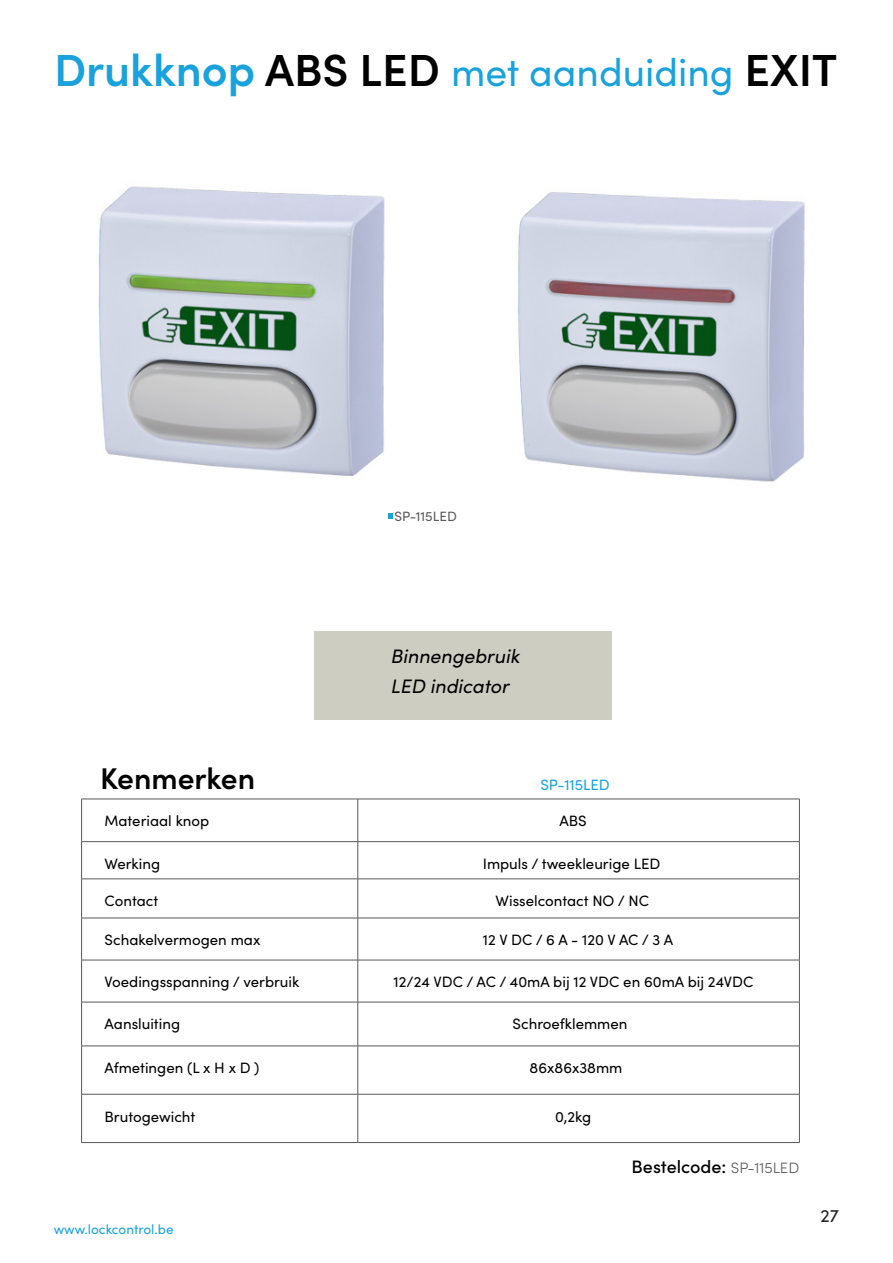
<style>
.page{position:relative;width:893px;height:1263px;background:#fff}
.page>*{position:absolute;margin:0;border:0;box-sizing:border-box;transform-origin:0 0}
.t1{font:39px "Sofia Pro";color:#1aa2dc}
.omschrijving{font:600 30px "Sofia Pro";color:#000}
.telsten_in_kader{font:italic 19.5px "Sofia Pro";color:#000}
.t2{font:500 18px "Sofia Pro";color:#000}
.t3{font:18px "Sofia Pro";color:#231f20}
.kenmerken_in_tabel{font:15px "Sofia Pro";color:#000}
.kenmerken_in_tabel-2{font:15px "Sofia Pro";color:#1aa2dc}
.t4{font:13.5px "Sofia Pro";color:#1aa2dc}
.kodes_van_magneten{font:13.5px "Sofia Pro";color:#585858}
.s1{font-weight:600;font-size:45px}
.s2{font-weight:600;font-size:45px;color:#000}
.s3{font-weight:300;font-size:15px;color:#585858}
</style>
<div class="page">
<div style="left:314px;top:631px;width:298px;height:89px;background:#cecdc2"></div>
<hr style="left:81px;top:799px;width:277px;height:1px;background:#585858">
<hr style="left:81px;top:799px;width:1px;height:42px;background:#585858">
<hr style="left:358px;top:799px;width:442px;height:1px;background:#585858">
<hr style="left:358px;top:799px;width:1px;height:42px;background:#585858">
<hr style="left:799px;top:799px;width:1px;height:42px;background:#585858">
<hr style="left:81px;top:841px;width:277px;height:1px;background:#585858">
<hr style="left:81px;top:842px;width:1px;height:37px;background:#585858">
<hr style="left:358px;top:841px;width:442px;height:1px;background:#585858">
<hr style="left:358px;top:842px;width:1px;height:37px;background:#585858">
<hr style="left:799px;top:842px;width:1px;height:37px;background:#585858">
<hr style="left:81px;top:878px;width:277px;height:1px;background:#585858">
<hr style="left:81px;top:879px;width:1px;height:39px;background:#585858">
<hr style="left:358px;top:878px;width:442px;height:1px;background:#585858">
<hr style="left:358px;top:879px;width:1px;height:39px;background:#585858">
<hr style="left:799px;top:879px;width:1px;height:39px;background:#585858">
<hr style="left:81px;top:918px;width:277px;height:1px;background:#585858">
<hr style="left:81px;top:918px;width:1px;height:42px;background:#585858">
<hr style="left:358px;top:918px;width:442px;height:1px;background:#585858">
<hr style="left:358px;top:918px;width:1px;height:42px;background:#585858">
<hr style="left:799px;top:918px;width:1px;height:42px;background:#585858">
<hr style="left:81px;top:960px;width:277px;height:1px;background:#585858">
<hr style="left:81px;top:960px;width:1px;height:42px;background:#585858">
<hr style="left:358px;top:960px;width:442px;height:1px;background:#585858">
<hr style="left:358px;top:960px;width:1px;height:42px;background:#585858">
<hr style="left:799px;top:960px;width:1px;height:42px;background:#585858">
<hr style="left:81px;top:1002px;width:277px;height:1px;background:#585858">
<hr style="left:81px;top:1002px;width:1px;height:44px;background:#585858">
<hr style="left:358px;top:1002px;width:442px;height:1px;background:#585858">
<hr style="left:358px;top:1002px;width:1px;height:44px;background:#585858">
<hr style="left:799px;top:1002px;width:1px;height:44px;background:#585858">
<hr style="left:81px;top:1046px;width:277px;height:1px;background:#585858">
<hr style="left:81px;top:1046px;width:1px;height:48px;background:#585858">
<hr style="left:358px;top:1046px;width:442px;height:1px;background:#585858">
<hr style="left:358px;top:1046px;width:1px;height:48px;background:#585858">
<hr style="left:799px;top:1046px;width:1px;height:48px;background:#585858">
<hr style="left:81px;top:1094px;width:277px;height:1px;background:#585858">
<hr style="left:81px;top:1094px;width:1px;height:48px;background:#585858">
<hr style="left:358px;top:1094px;width:442px;height:1px;background:#585858">
<hr style="left:358px;top:1094px;width:1px;height:48px;background:#585858">
<hr style="left:799px;top:1094px;width:1px;height:48px;background:#585858">
<hr style="left:81px;top:1142px;width:277px;height:1px;background:#585858">
<hr style="left:358px;top:1142px;width:442px;height:1px;background:#585858">
<svg style="left:388px;top:513px;width:4px;height:5px"></svg>
<img style="left:98px;top:186px;width:287px;height:290px">
<img style="left:518px;top:192px;width:287px;height:290px">
<p class="t1" style="left:54px;top:44px;width:785px"><span class="s1">Drukknop</span> <span class="s2">ABS LED</span> met aanduiding <span class="s2">EXIT</span></p>
<p class="kodes_van_magneten" style="left:394px;top:507px;width:64px">SP-115LED</p>
<p class="telsten_in_kader" style="left:391px;top:642px;width:130px">Binnengebruik</p>
<p class="telsten_in_kader" style="left:391px;top:672px;width:120px">LED indicator</p>
<p class="omschrijving" style="left:100px;top:756px;width:157px">Kenmerken</p>
<p class="kenmerken_in_tabel-2" style="left:540px;top:774px;width:71px">SP-115LED</p>
<p class="kenmerken_in_tabel" style="left:105px;top:810px;width:106px">Materiaal knop</p>
<p class="kenmerken_in_tabel" style="left:559px;top:810px;width:29px">ABS</p>
<p class="kenmerken_in_tabel" style="left:105px;top:853px;width:57px">Werking</p>
<p class="kenmerken_in_tabel" style="left:483px;top:853px;width:179px">Impuls / tweekleurige LED</p>
<p class="kenmerken_in_tabel" style="left:105px;top:890px;width:55px">Contact</p>
<p class="kenmerken_in_tabel" style="left:496px;top:890px;width:155px">Wisselcontact NO / NC</p>
<p class="kenmerken_in_tabel" style="left:105px;top:929px;width:157px">Schakelvermogen max</p>
<p class="kenmerken_in_tabel" style="left:483px;top:929px;width:192px">12 V DC / 6 A - 120 V AC / 3 A</p>
<p class="kenmerken_in_tabel" style="left:105px;top:971px;width:196px">Voedingsspanning / verbruik</p>
<p class="kenmerken_in_tabel" style="left:394px;top:971px;width:361px">12/24 VDC / AC / 40mA bij 12 VDC en 60mA bij 24VDC</p>
<p class="kenmerken_in_tabel" style="left:105px;top:1013px;width:77px">Aansluiting</p>
<p class="kenmerken_in_tabel" style="left:513px;top:1013px;width:116px">Schroefklemmen</p>
<p class="kenmerken_in_tabel" style="left:105px;top:1057px;width:156px">Afmetingen (L x H x D )</p>
<p class="kenmerken_in_tabel" style="left:530px;top:1057px;width:94px">86x86x38mm</p>
<p class="kenmerken_in_tabel" style="left:105px;top:1105px;width:92px">Brutogewicht</p>
<p class="kenmerken_in_tabel" style="left:555px;top:1105px;width:37px">0,2kg</p>
<p class="t4" style="left:54px;top:1219px;width:121px">www.lockcontrol.be</p>
<p class="t2" style="left:631px;top:1153px;width:169px">Bestelcode: <span class="s3">SP-115LED</span></p>
<p class="t3" style="left:820px;top:1202px;width:20px">27</p>
</div>
